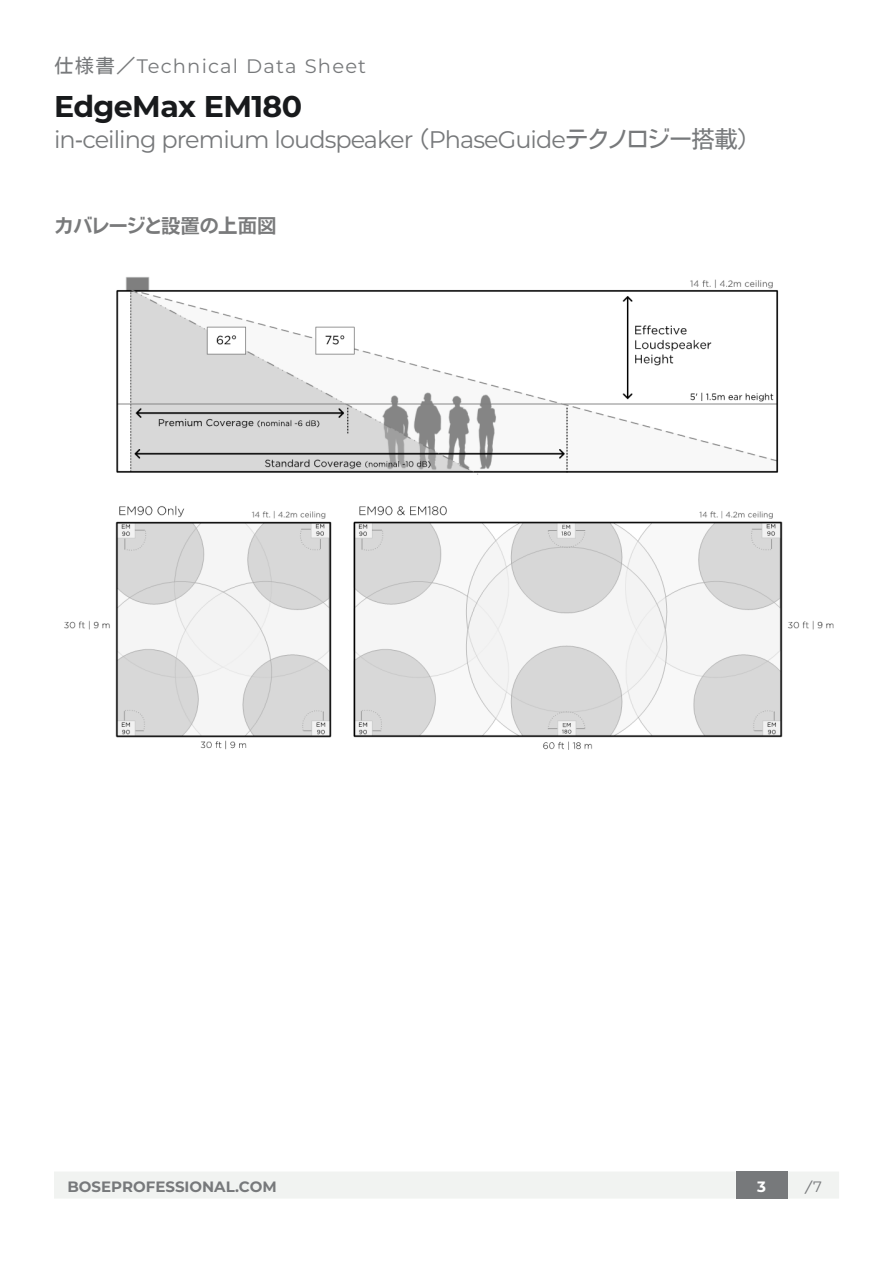
<style>
.page{position:relative;width:893px;height:1263px;background:#fff}
.page>*{position:absolute;margin:0;border:0;box-sizing:border-box;transform-origin:0 0}
.t1{font:700 30px "Montserrat";letter-spacing:-.02em;color:#181a1c}
.t2{font:24px "Montserrat";letter-spacing:-.04em;color:#77797b}
.t3{font:19.5px "Montserrat";letter-spacing:.06em;color:#77797b}
.Text_Headers{font:19.5px "Motoya Ex Cedar W5 90 mskp RKSJ H";color:#797a7b}
.t4{font:700 15px "Montserrat";color:#77797b}
.t5{font:15px "Motoya Ex Cedar W3 90 mskp RKSJ H";color:#77797b}
.t6{font:700 15px "Montserrat";color:#fff}
.s1{font-family:"Motoya Ex Cedar W3 90 mskp RKSJ H"}
.s2{font-family:"Montserrat"}
</style>
<div class="page">
<div style="left:54px;top:1171px;width:785px;height:27px;background:#f1f3f1"></div>
<div style="left:736px;top:1171px;width:51px;height:27px;background:#77797b"></div>
<img style="left:64px;top:277px;width:770px;height:473px">
<p class="t3" style="left:54px;top:53px;width:314px"><span class="s1">仕様書／</span>Technical Data Sheet</p>
<p class="t1" style="left:54px;top:85px;width:250px">EdgeMax EM180</p>
<p class="t2" style="left:54px;top:123px;width:697px">in<span class="s1">-</span>ceiling premium loudspeaker <span class="s1">（</span>PhaseGuide<span class="s1">テクノロジー搭載）</span></p>
<p class="Text_Headers" style="left:55px;top:216px;width:223px">カバレージと設置の上面図</p>
<p class="t4" style="left:68px;top:1176px;width:211px">BOSEPROFESSIONAL.COM</p>
<p class="t6" style="left:757px;top:1176px;width:10px">3</p>
<p class="t5" style="left:805px;top:1179px;width:19px">/<span class="s2">7</span></p>
</div>
